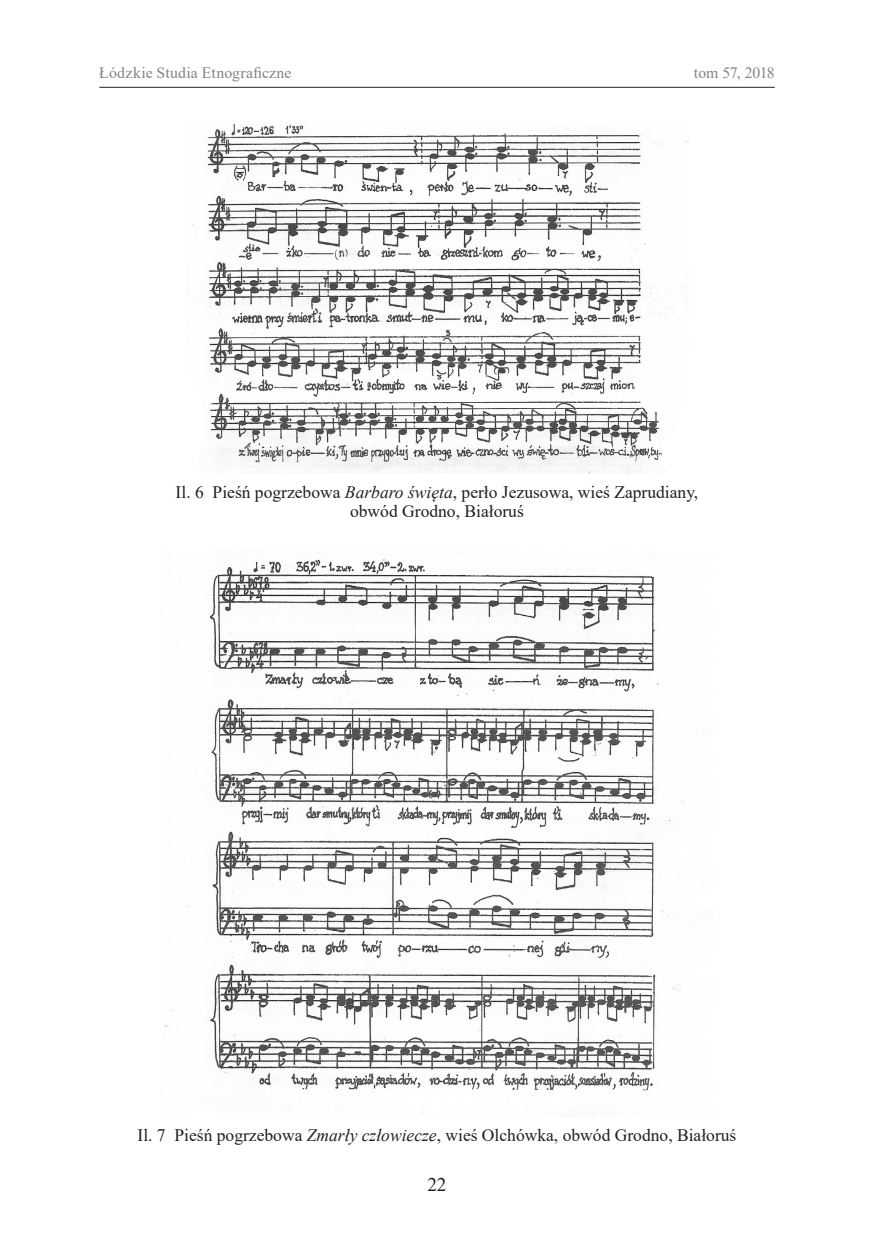
<style>
.page{position:relative;width:874px;height:1241px;background:#fff}
.page>*{position:absolute;margin:0;border:0;box-sizing:border-box;transform-origin:0 0}
.t1{font:19.25px "Times New Roman";color:#231f20}
.t2{font:17.5px/19.2px "Times New Roman";color:#231f20;text-align:center}
.t3{font:15.75px "Times New Roman";letter-spacing:.01em;color:#808285}
.t4{font:15.75px "Times New Roman";letter-spacing:-.015em;color:#808285}
.s1{font-style:italic}
</style>
<div class="page">
<hr style="left:99px;top:87px;width:675px;height:1px;background:#231f20">
<img style="left:192px;top:124px;width:496px;height:349px">
<img style="left:164px;top:559px;width:541px;height:556px">
<p class="t3" style="left:99px;top:62px;width:194px">Łódzkie Studia Etnograficzne</p>
<p class="t4" style="left:693px;top:62px;width:82px">tom 57, 2018</p>
<p class="t2" style="left:175px;top:481px;width:524px">Il. 6 Pieśń pogrzebowa <span class="s1">Barbaro święta</span>, perło Jezusowa, wieś Zaprudiany, obwód Grodno, Białoruś</p>
<p class="t2" style="left:137px;top:1124px;width:600px">Il. 7 Pieśń pogrzebowa <span class="s1">Zmarły człowiecze</span>, wieś Olchówka, obwód Grodno, Białoruś</p>
<p class="t1" style="left:427px;top:1171px;width:21px">22</p>
</div>
